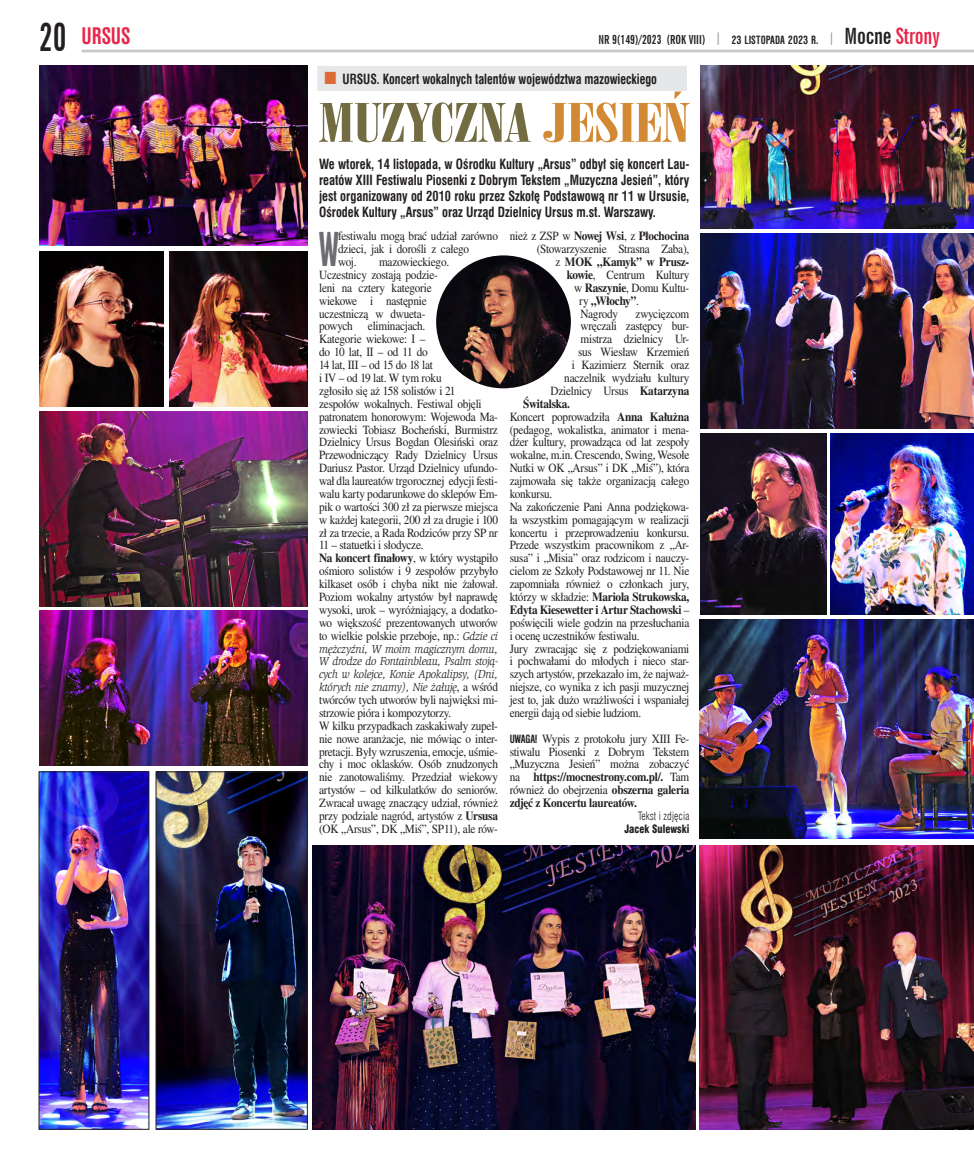
<style>
.page{position:relative;width:974px;height:1156px;background:#fff}
.page>*{position:absolute;margin:0;border:0;box-sizing:border-box;transform-origin:0 0}
.G-tytul{font:53.75px "Onyx EU";color:#736c43;scale:1.36 1}
.txt-0_inicjal{font:700 condensed 51.12px "Nimbus San DEE";color:#6c6d70;scale:.75 1}
.txt{font:700 extra-condensed 38.75px "News Gothic BT";color:#231f20;scale:.9 1}
.txt-2{font:700 condensed 25px "Nimbus San DEE";color:#e92448}
.G-lead{font:700 13.75px/16.2px "Swis 721 Cn EU";color:#231f20;text-align:justify;scale:.9 1}
.G-nadtyt{font:700 13.75px "Swis 721 Cn EU";color:#231f20;scale:.87 1}
.txt-0{font:12.5px/12.9px "Nimbus Rom No 9 LEE";letter-spacing:-.02em;color:#231f20;text-align:justify;scale:.9 1}
.txt-0_inicjal-2{font:12.5px/12.9px "Nimbus Rom No 9 LEE";letter-spacing:-.02em;color:#231f20;scale:.9 1}
.txt-0-2{font:500 12.5px "Nimbus Rom No 9 LEE";letter-spacing:-.02em;color:#231f20;scale:.9 1}
.G-tytul-2{font:700 extra-condensed 12.5px "News Gothic BT";color:#231f20}
.txt-0-3{font:italic 11.88px/12.9px "Slimbach Itc TEE";letter-spacing:-.02em;color:#231f20;text-align:justify;scale:.9 1}
.G-autor-opis{font:11.25px "Swis 721 Lt Cn EU";letter-spacing:.01em;color:#231f20;scale:.9 1}
.G-autor{font:11.25px "Swis 721 Blk Cn EU";color:#231f20;scale:.9 1}
.s1{color:#939598}
.s2{font-family:"Nimbus San DEE";font-stretch:condensed}
.s3{font-size:22.5px}
.s4{font-size:22.5px;color:#e92448}
.s5{color:#de6a37}
.s6{color:#d18934}
.s7{font-weight:400}
.s8{font-weight:500}
.s9{font-family:"Nimbus San DEE";font-weight:700;font-stretch:condensed}
.s10{font-family:"Slimbach Itc TEE";font-style:italic;font-size:11.88px}
.s11{font-family:"Nimbus Rom No 9 LEE";font-style:normal;font-size:12.5px}
</style>
<div class="page">
<hr style="left:81px;top:50px;width:892px;height:2px;background:#c7c8ca">
<div style="left:317px;top:66px;width:370px;height:25px;background:#e6e7e9"></div>
<img style="left:700px;top:233px;width:273px;height:195px">
<img style="left:699px;top:619px;width:274px;height:219px">
<img style="left:169px;top:252px;width:138px;height:154px">
<img style="left:39px;top:252px;width:124px;height:154px">
<img style="left:700px;top:66px;width:273px;height:163px">
<img style="left:39px;top:66px;width:268px;height:180px">
<img style="left:436px;top:255px;width:134px;height:133px">
<img style="left:41px;top:773px;width:106px;height:354px">
<div style="left:39px;top:771px;width:110px;height:358px;border:1px solid #231f20"></div>
<img style="left:158px;top:773px;width:147px;height:354px">
<div style="left:156px;top:771px;width:151px;height:358px;border:1px solid #231f20"></div>
<img style="left:39px;top:411px;width:268px;height:195px">
<img style="left:39px;top:610px;width:268px;height:156px">
<img style="left:699px;top:845px;width:274px;height:284px">
<img style="left:312px;top:845px;width:383px;height:284px">
<img style="left:700px;top:433px;width:126px;height:182px">
<img style="left:830px;top:433px;width:143px;height:182px">
<p class="txt" style="left:39px;top:14px;width:32px">20</p>
<p class="txt-2" style="left:81px;top:22px;width:50px">URSUS</p>
<p class="G-tytul-2" style="left:598px;top:32px;width:342px">NR 9(149)/2023 (ROK VIII) <span class="s1">|</span> <span class="s2">23 LISTOPADA 2023 R.</span> <span class="s1">|</span> <span class="s3">Mocne</span> <span class="s4">Strony</span></p>
<p class="G-nadtyt" style="left:324px;top:71px;width:383px"><span class="s5">■</span> URSUS. Koncert wokalnych talentów województwa mazowieckiego</p>
<p class="G-tytul" style="left:319px;top:91px;width:274px">MUZYCZNA <span class="s6">JESIEŃ</span></p>
<p class="G-lead" style="left:319px;top:156px;width:413px">We wtorek, 14 listopada, w Ośrodku Kultury „Arsus” odbył się koncert Lau&shy;reatów XIII Festiwalu Piosenki z Dobrym Tekstem „Muzyczna Jesień”, który jest organizowany od 2010 roku przez Szkołę Podstawową nr 11 w Ursusie, Ośrodek Kultury „Arsus” oraz Urząd Dzielnicy Ursus m.st. Warszawy.</p>
<p class="txt-0_inicjal" style="left:318px;top:221px;width:29px">W</p>
<p class="txt-0_inicjal-2" style="left:338px;top:230px;width:179px">festiwalu mogą brać udział zarówno dzieci, jak i dorośli z całego<br>woj.</p>
<p class="txt-0-2" style="left:509px;top:228px;width:201px"><span class="s7">nież z ZSP w</span> Nowej Wsi<span class="s7">, z</span> Płochocina</p>
<p class="txt-0" style="left:536px;top:243px;width:171px">(Stowarzyszenie Strasna Zaba),</p>
<p class="txt-0-2" style="left:555px;top:254px;width:150px"><span class="s7">z</span> MOK „Kamyk” w Prusz-</p>
<p class="txt-0" style="left:566px;top:268px;width:138px"><span class="s8">kowie</span>, Centrum Kultury</p>
<p class="txt-0" style="left:574px;top:281px;width:129px">w <span class="s8">Raszynie</span>, Domu Kultu-</p>
<p class="txt-0-2" style="left:579px;top:293px;width:68px"><span class="s7">ry</span> „Włochy”<span class="s7">.</span></p>
<p class="txt-0" style="left:580px;top:307px;width:43px">Nagrody</p>
<p class="txt-0" style="left:635px;top:307px;width:61px">zwycięzcom</p>
<p class="txt-0" style="left:580px;top:320px;width:122px">wręczali zastępcy bur-</p>
<p class="txt-0" style="left:580px;top:333px;width:122px">mistrza dzielnicy Ur-</p>
<p class="txt-0" style="left:578px;top:346px;width:125px">sus Wiesław Krzemień</p>
<p class="txt-0" style="left:571px;top:358px;width:132px">i Kazimierz Sternik oraz</p>
<p class="txt-0" style="left:564px;top:371px;width:140px">naczelnik wydziału kultury</p>
<p class="txt-0" style="left:550px;top:384px;width:156px">Dzielnicy Ursus <span class="s8">Katarzyna</span></p>
<p class="txt-0-2" style="left:523px;top:396px;width:54px">Świtalska.</p>
<p class="txt-0" style="left:509px;top:410px;width:201px">Koncert poprowadziła <span class="s8">Anna Kałużna </span>(pedagog, wokalistka, animator i mena&shy;dżer kultury, prowadząca od lat zespoły wokalne, m.in. Crescendo, Swing, Wesołe Nutki w OK „Arsus” i DK „Miś”), która zajmowała się także organizacją całego konkursu.</p>
<p class="txt-0" style="left:509px;top:500px;width:201px">Na zakończenie Pani Anna podziękowa&shy;ła wszystkim pomagającym w realizacji koncertu i przeprowadzeniu konkursu.<br>Przede wszystkim pracownikom z „Ar&shy;susa” i „Misia” oraz rodzicom i nauczy&shy;cielom ze Szkoły Podstawowej nr 11. Nie zapomniała również o członkach jury, którzy w składzie: <span class="s8">Mariola Strukowska, Edyta Kiesewetter i Artur Stachowski</span> – poświęcili wiele godzin na przesłuchania i ocenę uczestników festiwalu.</p>
<p class="txt-0" style="left:509px;top:642px;width:201px">Jury zwracając się z podziękowaniami i pochwałami do młodych i nieco star&shy;szych artystów, przekazało im, że najważ&shy;niejsze, co wynika z ich pasji muzycznej jest to, jak dużo wrażliwości i wspaniałej energii dają od siebie ludziom.</p>
<p class="txt-0" style="left:509px;top:732px;width:201px"><span class="s9">UWAGA!</span> Wypis z protokołu jury XIII Fe&shy;stiwalu Piosenki z Dobrym Tekstem „Muzyczna Jesień” można zobaczyć na <span class="s8">https://mocnestrony.com.pl/.</span> Tam również do obejrzenia <span class="s8">obszerna galeria zdjęć z Koncertu laureatów.</span></p>
<p class="G-autor-opis" style="left:638px;top:809px;width:58px">Tekst i zdjęcia</p>
<p class="G-autor" style="left:624px;top:821px;width:74px">Jacek Sulewski</p>
<p class="txt-0_inicjal-2" style="left:319px;top:255px;width:200px;text-indent:60px">mazowieckiego.<br>Uczestnicy zostają podzie-<br>leni na cztery kategorie<br>wiekowe i następnie<br>uczestniczą w dwueta-<br>powych eliminacjach.<br>Kategorie wiekowe: I –<br>do 10 lat, II – od 11 do<br>14 lat, III – od 15 do 18 lat<br>i IV – od 19 lat. W tym roku<br>zgłosiło się aż 158 solistów i 21 zespołów wokalnych. Festiwal objęli patronatem honorowym: Wojewoda Ma&shy;zowiecki Tobiasz Bocheński, Burmistrz<br>Dzielnicy Ursus Bogdan Olesiński oraz<br>Przewodniczący Rady Dzielnicy Ursus<br>Dariusz Pastor. Urząd Dzielnicy ufundo&shy;wał dla laureatów trgorocznej edycji festi&shy;walu karty podarunkowe do sklepów Em&shy;pik o wartości 300 zł za pierwsze miejsca w każdej kategorii, 200 zł za drugie i 100 zł za trzecie, a Rada Rodziców przy SP nr<br>11 – statuetki i słodycze.</p>
<p class="txt-0" style="left:319px;top:552px;width:200px"><span class="s8">Na koncert finałowy</span>, w który wystąpiło ośmioro solistów i 9 zespołów przybyło kilkaset osób i chyba nikt nie żałował.<br>Poziom wokalny artystów był naprawdę wysoki, urok – wyróżniający, a dodatko&shy;wo większość prezentowanych utworów to wielkie polskie przeboje, np.: <span class="s10">Gdzie ci</span></p>
<p class="txt-0-3" style="left:319px;top:642px;width:200px">mężczyźni, W moim magicznym domu, W drodze do Fontainbleau, Psalm stoją&shy;cych w kolejce, Konie Apokalipsy, (Dni, których nie znamy), Nie żałuję<span class="s11">, a wśród</span></p>
<p class="txt-0" style="left:319px;top:693px;width:200px">twórców tych utworów byli najwięksi mi&shy;strzowie pióra i kompozytorzy.</p>
<p class="txt-0" style="left:319px;top:719px;width:200px">W kilku przypadkach zaskakiwały zupeł&shy;nie nowe aranżacje, nie mówiąc o inter&shy;pretacji. Były wzruszenia, emocje, uśmie&shy;chy i moc oklasków. Osób znudzonych nie zanotowaliśmy. Przedział wiekowy artystów – od kilkulatków do seniorów.<br>Zwracał uwagę znaczący udział, również przy podziale nagród, artystów z <span class="s8">Ursusa </span>(OK „Arsus”, DK „Miś”, SP11), ale rów-</p>
</div>
